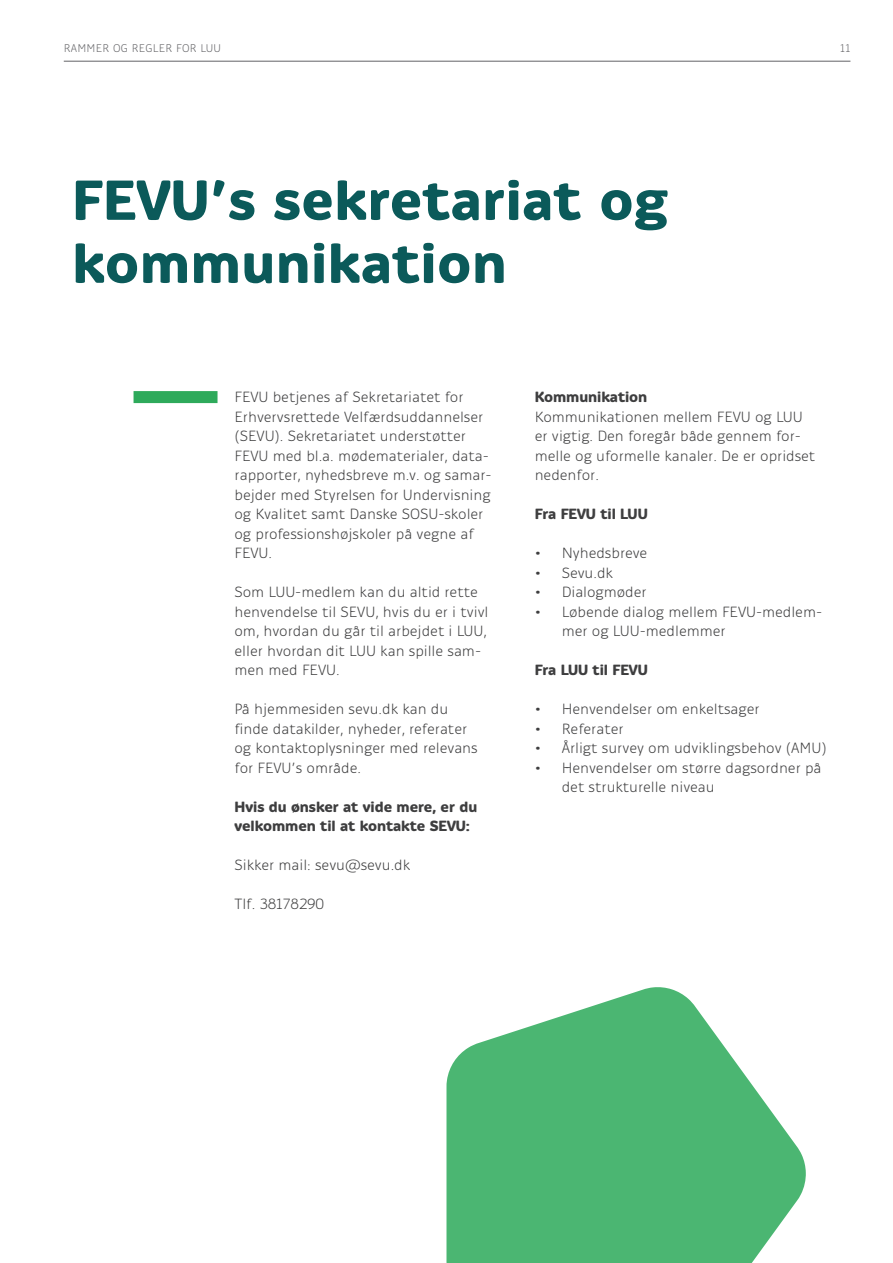
<style>
.page{position:relative;width:893px;height:1263px;background:#fff}
.page>*{position:absolute;margin:0;border:0;box-sizing:border-box;transform-origin:0 0}
.t1{font:700 57px/63px "Ovink";letter-spacing:.01em;color:#0b5a5a}
.t2{font:300 15px/19.5px "Ovink";letter-spacing:-.005em;color:#3e3e3f}
.t3{font:700 15px/19.5px "Ovink";letter-spacing:-.005em;color:#3e3e3f}
.t4{font:300 11.25px "Ovink";letter-spacing:.025em;color:#636366}
</style>
<div class="page">
<hr style="left:64px;top:61px;width:786px;height:1px;background:#636366">
<div style="left:134px;top:391px;width:84px;height:12px;background:#2eaa5b"></div>
<svg style="left:446px;top:987px;width:360px;height:276px;fill:#4bb672"></svg>
<p class="t4" style="left:64px;top:42px;width:159px">RAMMER OG REGLER FOR LUU</p>
<p class="t4" style="left:840px;top:42px;width:12px">11</p>
<h1 class="t1" style="left:72px;top:170px;width:597px">FEVU’s sekretariat og kommunikation</h1>
<p class="t2" style="left:235px;top:388px;width:259px">FEVU betjenes af Sekretariatet for Erhvervsrettede Velfærdsuddannelser (SEVU). Sekretariatet understøtter FEVU med bl.a. mødematerialer, data&shy;rapporter, nyhedsbreve m.v. og samar&shy;bejder med Styrelsen for Undervisning og Kvalitet samt Danske SOSU-skoler og professionshøjskoler på vegne af FEVU.</p>
<p class="t2" style="left:235px;top:583px;width:255px">Som LUU-medlem kan du altid rette henvendelse til SEVU, hvis du er i tvivl om, hvordan du går til arbejdet i LUU, eller hvordan dit LUU kan spille sam&shy;men med FEVU.</p>
<p class="t2" style="left:235px;top:700px;width:245px">På hjemmesiden sevu.dk kan du finde datakilder, nyheder, referater og kontaktoplysninger med relevans for FEVU’s område.</p>
<p class="t3" style="left:235px;top:797px;width:244px">Hvis du ønsker at vide mere, er du velkommen til at kontakte SEVU:</p>
<p class="t2" style="left:235px;top:856px;width:177px">Sikker mail: sevu@sevu.dk</p>
<p class="t2" style="left:235px;top:895px;width:91px">Tlf. 38178290</p>
<p class="t3" style="left:535px;top:388px;width:114px">Kommunikation</p>
<p class="t2" style="left:535px;top:407px;width:282px">Kommunikationen mellem FEVU og LUU er vigtig. Den foregår både gennem for&shy;melle og uformelle kanaler. De er opridset nedenfor.</p>
<p class="t3" style="left:535px;top:505px;width:115px">Fra FEVU til LUU</p>
<p class="t2" style="left:535px;top:544px;width:114px">• Nyhedsbreve</p>
<p class="t2" style="left:535px;top:563px;width:80px">• Sevu.dk</p>
<p class="t2" style="left:535px;top:583px;width:114px">• Dialogmøder</p>
<p class="t2" style="left:562px;top:602px;width:262px;text-indent:-27px">• Løbende dialog mellem FEVU-medlem&shy;mer og LUU-medlemmer</p>
<p class="t3" style="left:535px;top:661px;width:115px">Fra LUU til FEVU</p>
<p class="t2" style="left:535px;top:700px;width:227px">• Henvendelser om enkeltsager</p>
<p class="t2" style="left:535px;top:719px;width:91px">• Referater</p>
<p class="t2" style="left:535px;top:739px;width:293px">• Årligt survey om udviklingsbehov (AMU)</p>
<p class="t2" style="left:562px;top:758px;width:261px;text-indent:-27px">• Henvendelser om større dagsordner på det strukturelle niveau</p>
</div>
